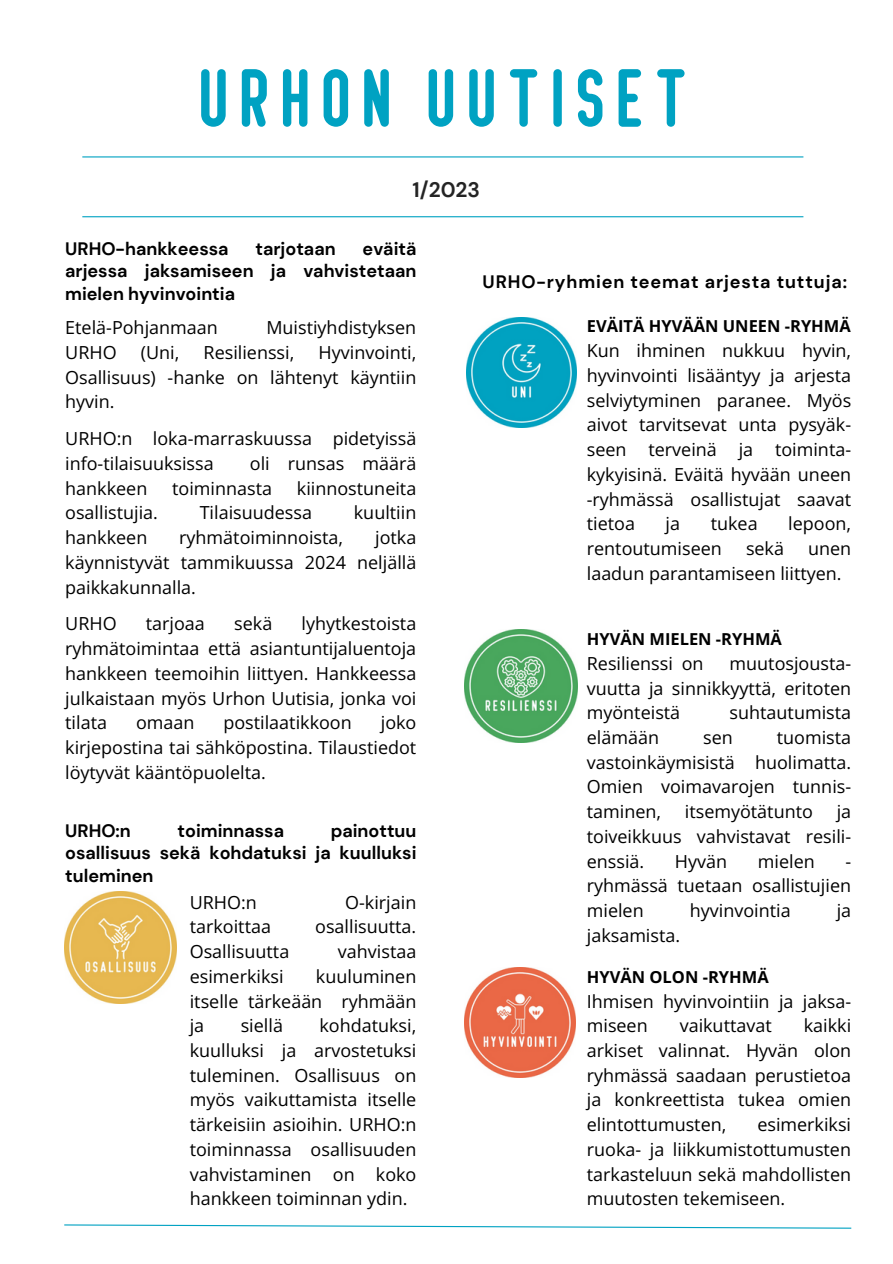
<style>
.page{position:relative;width:893px;height:1264px;background:#fff}
.page>*{position:absolute;margin:0;border:0;box-sizing:border-box;transform-origin:0 0}
.t1{font:700 83.85px "Somber Sans";letter-spacing:.13em;color:#00a2c2}
.t2{font:700 21px "DM Sans";color:#242424}
.t3{font:18px/24.8px "Open Sans";color:#000;text-align:justify}
.t4{font:700 18px/22.5px "DM Sans";color:#000;text-align:justify}
.t5{font:700 18px "DM Sans";letter-spacing:.05em;color:#000}
.t6{font:700 16.5px "Open Sans";color:#000}
</style>
<div class="page">
<hr style="left:82px;top:216px;width:721px;height:1px;background:#00a2c2">
<hr style="left:82px;top:156px;width:721px;height:1px;background:#00a2c2">
<img style="left:466px;top:317px;width:110px;height:110px">
<img style="left:465px;top:630px;width:112px;height:112px">
<img style="left:465px;top:967px;width:110px;height:110px">
<img style="left:64px;top:891px;width:113px;height:112px">
<svg style="left:64px;top:1224px;width:788px;height:5px"></svg>
<p class="t1" style="left:199px;top:64px;width:490px">URHON UUTISET</p>
<p class="t2" style="left:412px;top:176px;width:69px">1/2023</p>
<p class="t4" style="left:65px;top:237px;width:353px;text-indent:297px">eväitä arjessa jaksamiseen ja vahvistetaan mielen hyvinvointia</p>
<p class="t4" style="left:65px;top:237px;width:165px">URHO-hankkeessa</p>
<p class="t4" style="left:255px;top:237px;width:82px">tarjotaan</p>
<p class="t3" style="left:65px;top:315px;width:154px">Etelä-Pohjanmaan</p>
<p class="t3" style="left:266px;top:315px;width:151px">Muistiyhdistyksen</p>
<p class="t3" style="left:65px;top:339px;width:53px">URHO</p>
<p class="t3" style="left:141px;top:339px;width:40px">(Uni,</p>
<p class="t3" style="left:203px;top:339px;width:92px">Resilienssi,</p>
<p class="t3" style="left:65px;top:339px;width:352px;text-indent:253px">Hyvinvointi, Osallisuus) -hanke on lähtenyt käyntiin hyvin.</p>
<p class="t3" style="left:65px;top:426px;width:352px">URHO:n loka-marraskuussa pidetyissä info-tilaisuuksissa</p>
<p class="t3" style="left:250px;top:450px;width:168px">oli runsas määrä</p>
<p class="t3" style="left:65px;top:475px;width:84px">hankkeen</p>
<p class="t3" style="left:172px;top:475px;width:101px">toiminnasta</p>
<p class="t3" style="left:297px;top:475px;width:121px">kiinnostuneita</p>
<p class="t3" style="left:65px;top:500px;width:94px">osallistujia.</p>
<p class="t3" style="left:200px;top:500px;width:114px">Tilaisuudessa</p>
<p class="t3" style="left:354px;top:500px;width:64px">kuultiin</p>
<p class="t3" style="left:65px;top:525px;width:84px">hankkeen</p>
<p class="t3" style="left:179px;top:525px;width:165px">ryhmätoiminnoista,</p>
<p class="t3" style="left:65px;top:525px;width:352px;text-indent:310px">jotka käynnistyvät tammikuussa 2024 neljällä paikkakunnalla.</p>
<p class="t3" style="left:65px;top:611px;width:53px">URHO</p>
<p class="t3" style="left:146px;top:611px;width:61px">tarjoaa</p>
<p class="t3" style="left:234px;top:611px;width:40px">sekä</p>
<p class="t3" style="left:65px;top:611px;width:352px;text-indent:236px">lyhytkestoista ryhmätoimintaa että asiantuntijaluentoja hankkeen teemoihin liittyen. Hankkeessa julkaistaan myös Urhon Uutisia, jonka voi tilata</p>
<p class="t3" style="left:65px;top:710px;width:352px;text-indent:315px">joko kirjepostina tai sähköpostina. Tilaustiedot löytyvät kääntöpuolelta.</p>
<p class="t3" style="left:136px;top:710px;width:60px">omaan</p>
<p class="t3" style="left:223px;top:710px;width:130px">postilaatikkoon</p>
<p class="t4" style="left:65px;top:819px;width:353px;text-indent:265px">painottuu osallisuus sekä kohdatuksi ja kuulluksi tuleminen</p>
<p class="t4" style="left:65px;top:819px;width:67px">URHO:n</p>
<p class="t4" style="left:177px;top:819px;width:108px">toiminnassa</p>
<p class="t3" style="left:190px;top:889px;width:69px">URHO:n</p>
<p class="t3" style="left:345px;top:889px;width:73px">O-kirjain</p>
<p class="t3" style="left:190px;top:913px;width:83px">tarkoittaa</p>
<p class="t3" style="left:315px;top:913px;width:103px">osallisuutta.</p>
<p class="t3" style="left:190px;top:938px;width:101px">Osallisuutta</p>
<p class="t3" style="left:338px;top:938px;width:80px">vahvistaa</p>
<p class="t3" style="left:190px;top:963px;width:95px">esimerkiksi</p>
<p class="t3" style="left:190px;top:963px;width:228px;text-indent:126px">kuuluminen itselle tärkeään ryhmään ja</p>
<p class="t3" style="left:190px;top:1012px;width:228px;text-indent:130px">kohdatuksi, kuulluksi ja arvostetuksi tuleminen. Osallisuus on myös vaikuttamista itselle tärkeisiin asioihin. URHO:n toiminnassa osallisuuden vahvistaminen on koko hankkeen toiminnan ydin.</p>
<p class="t3" style="left:241px;top:1012px;width:44px">siellä</p>
<p class="t5" style="left:482px;top:270px;width:366px">URHO-ryhmien teemat arjesta tuttuja:</p>
<p class="t6" style="left:586px;top:315px;width:265px">EVÄITÄ HYVÄÄN UNEEN -RYHMÄ</p>
<p class="t3" style="left:586px;top:338px;width:266px">Kun ihminen nukkuu hyvin, hyvinvointi lisääntyy ja arjesta selviytyminen paranee. Myös aivot tarvitsevat unta pysyäk&shy;seen terveinä ja toiminta&shy;kykyisinä. Eväitä hyvään uneen -ryhmässä osallistujat saavat tietoa</p>
<p class="t3" style="left:665px;top:511px;width:16px">ja</p>
<p class="t3" style="left:710px;top:511px;width:48px">tukea</p>
<p class="t3" style="left:788px;top:511px;width:64px">lepoon,</p>
<p class="t3" style="left:586px;top:536px;width:137px">rentoutumiseen</p>
<p class="t3" style="left:746px;top:536px;width:40px">sekä</p>
<p class="t3" style="left:586px;top:536px;width:266px;text-indent:221px">unen laadun parantamiseen liittyen.</p>
<p class="t6" style="left:586px;top:627px;width:196px">HYVÄN MIELEN -RYHMÄ</p>
<p class="t3" style="left:586px;top:650px;width:118px">Resilienssi on</p>
<p class="t3" style="left:586px;top:650px;width:266px;text-indent:143px">muutosjousta&shy;vuutta ja sinnikkyyttä, eritoten myönteistä</p>
<p class="t3" style="left:729px;top:700px;width:123px">suhtautumista</p>
<p class="t3" style="left:586px;top:724px;width:74px">elämään</p>
<p class="t3" style="left:703px;top:724px;width:31px">sen</p>
<p class="t3" style="left:586px;top:724px;width:266px;text-indent:190px">tuomista vastoinkäymisistä huolimatta.<br>Omien voimavarojen tunnis&shy;taminen,</p>
<p class="t3" style="left:586px;top:798px;width:266px;text-indent:250px">ja toiveikkuus vahvistavat resili&shy;enssiä.</p>
<p class="t3" style="left:684px;top:798px;width:130px">itsemyötätunto</p>
<p class="t3" style="left:675px;top:848px;width:54px">Hyvän</p>
<p class="t3" style="left:757px;top:848px;width:58px">mielen</p>
<p class="t3" style="left:586px;top:848px;width:266px;text-indent:259px">- ryhmässä tuetaan osallistujien mielen</p>
<p class="t3" style="left:689px;top:897px;width:102px">hyvinvointia</p>
<p class="t3" style="left:836px;top:897px;width:16px">ja</p>
<p class="t3" style="left:586px;top:922px;width:95px">jaksamista.</p>
<p class="t6" style="left:586px;top:965px;width:183px">HYVÄN OLON -RYHMÄ</p>
<p class="t3" style="left:586px;top:988px;width:266px">Ihmisen hyvinvointiin ja jaksa&shy;miseen</p>
<p class="t3" style="left:586px;top:1012px;width:266px;text-indent:217px">kaikki arkiset valinnat. Hyvän olon ryhmässä saadaan perustietoa ja konkreettista tukea omien elintottumusten,</p>
<p class="t3" style="left:679px;top:1012px;width:94px">vaikuttavat</p>
<p class="t3" style="left:586px;top:1111px;width:266px;text-indent:170px">esimerkiksi ruoka- ja liikkumistottumusten tarkasteluun sekä mahdollisten muutosten tekemiseen.</p>
</div>
